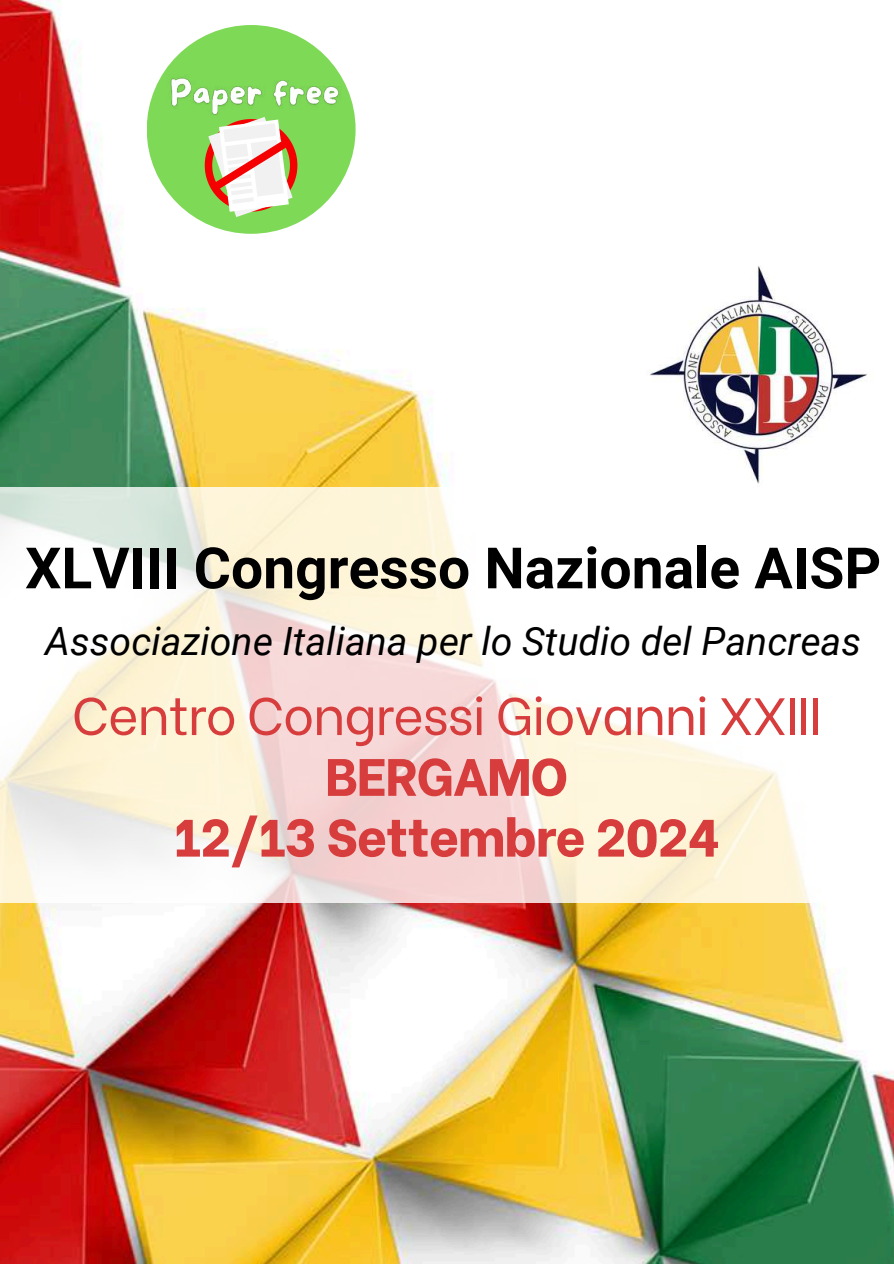
<style>
.page{position:relative;width:894px;height:1264px;background:#fff}
.page>*{position:absolute;margin:0;border:0;box-sizing:border-box;transform-origin:0 0}
.t1{font:700 57px "Roboto";color:#000}
.t2{font:52.5px "Be Vietnam";letter-spacing:-.02em;color:#d63d3c}
.t3{font:800 52.5px/60.8px "Be Vietnam";letter-spacing:-.02em;color:#d63d3c;text-align:center}
.t4{font:italic 39px "Roboto";color:#000}
</style>
<div class="page">
<img style="left:0;top:0;width:893px;height:1263px">
<img style="left:641px;top:260px;width:234px;height:227px">
<svg style="left:0;top:487px;width:892px;height:415px"></svg>
<div style="left:147px;top:25px;width:208px;height:209px;background:#7ed957;border-radius:50%"></div>
<svg style="left:192px;top:120px;width:117px;height:104px"></svg>
<img style="left:170px;top:75px;width:172px;height:45px">
<h1 class="t1" style="left:25px;top:535px;width:857px">XLVIII Congresso Nazionale AISP</h1>
<p class="t4" style="left:45px;top:618px;width:817px">Associazione Italiana per lo Studio del Pancreas</p>
<h2 class="t2" style="left:72px;top:672px;width:751px">Centro Congressi Giovanni XXIII</h2>
<h2 class="t3" style="left:173px;top:741px;width:548px">BERGAMO<br>12/13 Settembre 2024</h2>
</div>
